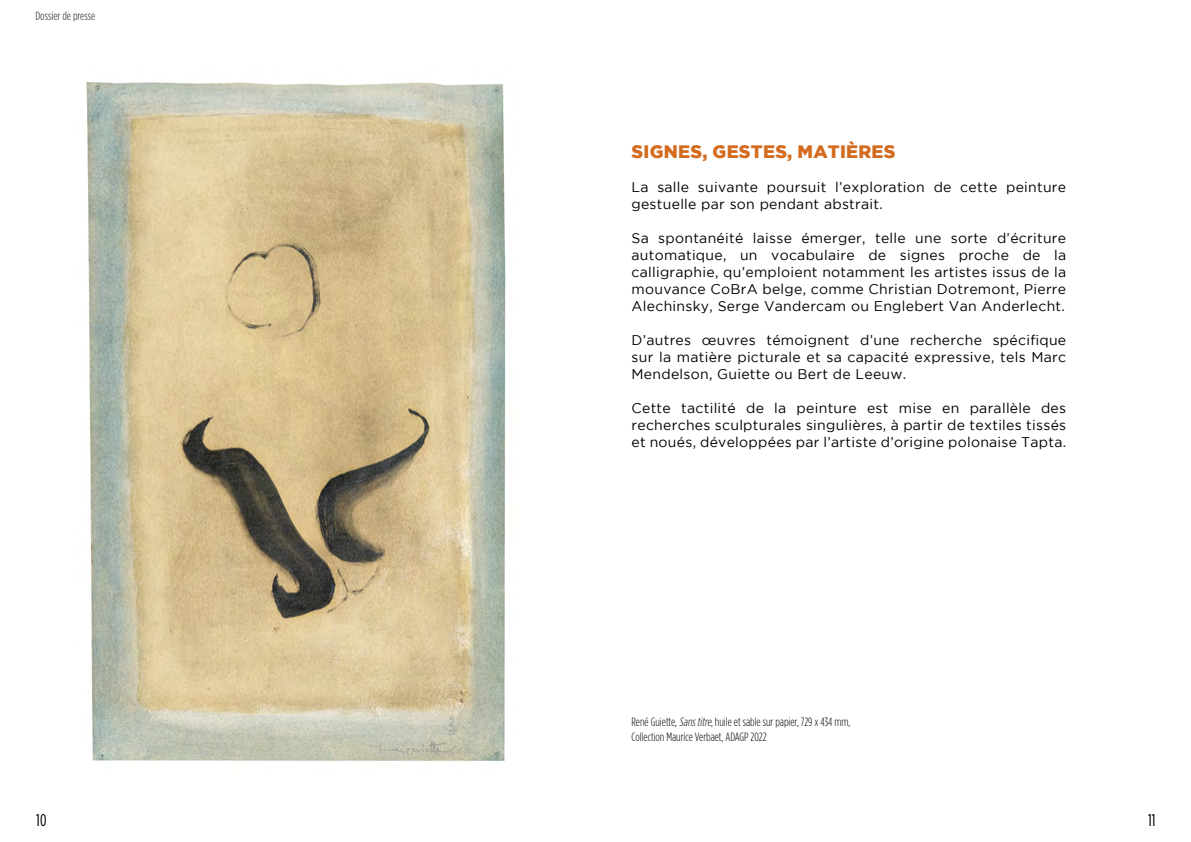
<style>
.page{position:relative;width:1191px;height:842px;background:#fff}
.page>*{position:absolute;margin:0;border:0;box-sizing:border-box;transform-origin:0 0}
.t1{font:900 18px "Gotham";letter-spacing:.015em;color:#d46c20}
.t2{font:17px "Gotham Condensed";color:#000}
.t3{font:14px/17px "Gotham";letter-spacing:.02em;color:#000;text-align:justify}
.t4{font:300 12px/14.4px "Gotham Condensed";color:#000}
.t5{font:12px "Gotham Condensed";color:#58595b}
.s1{font-style:italic}
</style>
<div class="page">
<img style="left:86px;top:81px;width:420px;height:681px">
<p class="t5" style="left:35px;top:9px;width:61px">Dossier de presse</p>
<p class="t1" style="left:631px;top:141px;width:46px">SIGNES</p>
<p class="t1" style="left:702px;top:141px;width:38px">, GESTES</p>
<p class="t1" style="left:787px;top:141px;width:85px">, MATIÈRES</p>
<p class="t3" style="left:631px;top:178px;width:436px">La salle suivante poursuit l’exploration de cette peinture gestuelle par son pendant abstrait.</p>
<p class="t3" style="left:631px;top:229px;width:436px">Sa spontanéité laisse émerger, telle une sorte d’écriture automatique, un vocabulaire de signes proche de la calligraphie, qu’emploient notamment les artistes issus de la mouvance CoBrA belge, comme Christian Dotremont, Pierre Alechinsky, Serge Vandercam ou Englebert Van Anderlecht.</p>
<p class="t3" style="left:631px;top:331px;width:436px">D’autres œuvres témoignent d’une recherche spécifique sur la matière picturale et sa capacité expressive, tels Marc Mendelson, Guiette ou Bert de Leeuw.</p>
<p class="t3" style="left:631px;top:399px;width:436px">Cette tactilité de la peinture est mise en parallèle des recherches sculpturales singulières, à partir de textiles tissés et noués, développées par l’artiste d’origine polonaise Tapta.</p>
<p class="t4" style="left:631px;top:715px;width:220px">René Guiette, <span class="s1">Sanstitre</span>, huile et sable sur papier, 729 x 434 mm,<br>Collection Maurice Verbaet, ADAGP 2022</p>
<p class="t2" style="left:36px;top:810px;width:12px">10</p>
<p class="t2" style="left:1148px;top:810px;width:9px">11</p>
</div>
